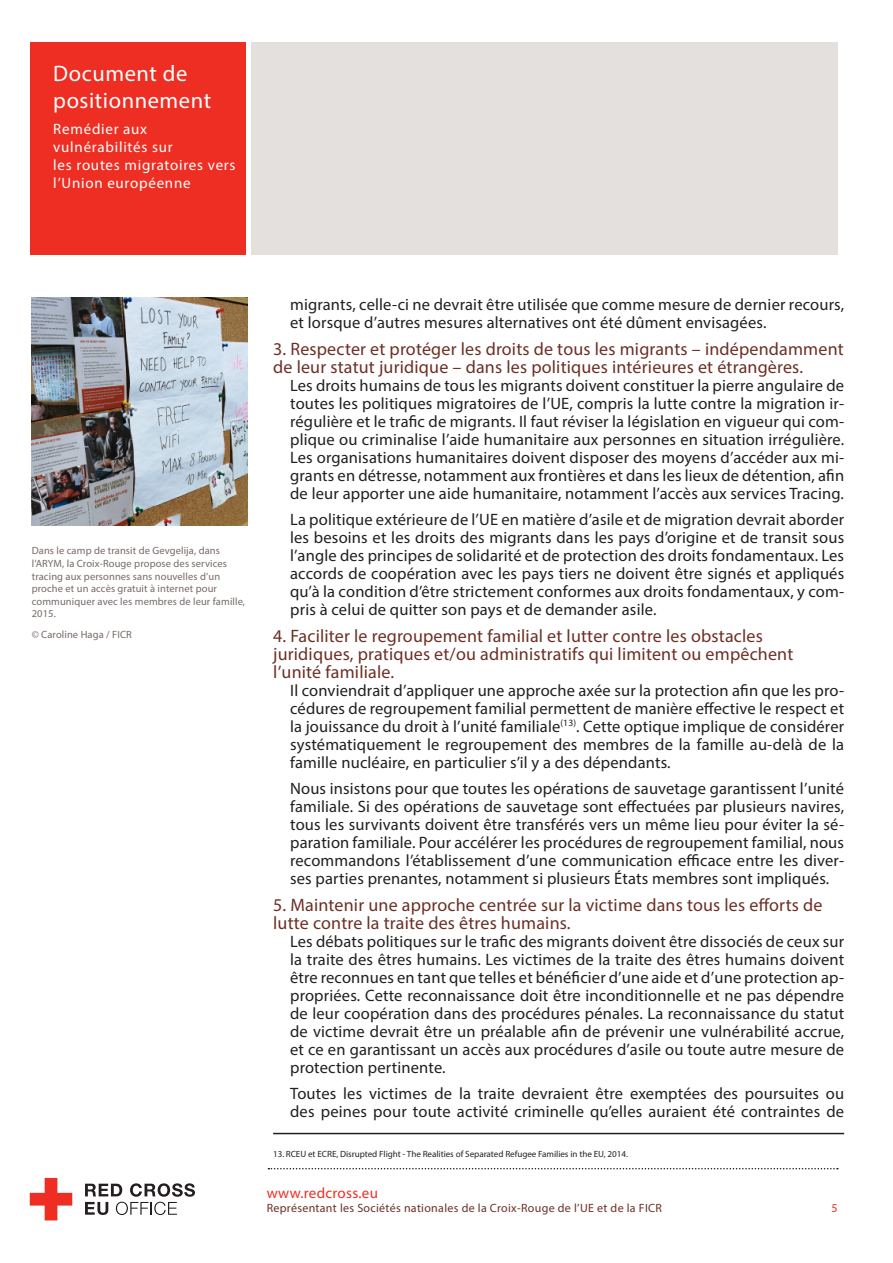
<style>
.page{position:relative;width:893px;height:1263px;background:#fff}
.page>*{position:absolute;margin:0;border:0;box-sizing:border-box;transform-origin:0 0}
.t1{font:22.5px/27px "Myriad Pro";letter-spacing:.025em;color:#fff}
.t2{font:18px/18px "Myriad Pro";letter-spacing:.01em;color:#6c3025}
.t3{font:16.5px/18px "Myriad Pro";letter-spacing:.01em;color:#231f20;text-align:justify}
.t4{font:15px/18px "Myriad Pro";letter-spacing:.05em;color:#fff}
.t5{font:15px "Myriad Pro";letter-spacing:.02em;color:#ee2e22}
.t6{font:12px "Myriad Pro";letter-spacing:.025em;color:#6c3025}
.t7{font:12px "Myriad Pro";color:#ee2e22}
.t8{font:10.5px/12.6px "Myriad Pro";letter-spacing:.01em;color:#766a67}
.t9{font:9px "Myriad Pro";color:#231f20}
</style>
<div class="page">
<svg style="left:268px;top:1168px;width:570px;height:1px"></svg>
<div style="left:30px;top:43px;width:215px;height:212px;background:#ee2e22"></div>
<div style="left:251px;top:43px;width:587px;height:212px;background:#e3e0de"></div>
<svg style="left:30px;top:1178px;width:42px;height:42px"></svg>
<svg style="left:85px;top:1183px;width:110px;height:32px"></svg>
<hr style="left:273px;top:1133px;width:571px;height:1px;background:#231f20">
<img style="left:32px;top:298px;width:215px;height:227px">
<h1 class="t1" style="left:53px;top:59px;width:159px">Document de positionnement</h1>
<p class="t4" style="left:53px;top:120px;width:184px">Remédier aux vulnérabilités sur<br>les routes migratoires vers l’Union européenne</p>
<p class="t8" style="left:32px;top:544px;width:215px">Dans le camp de transit de Gevgelija, dans l’ARYM, la Croix-Rouge propose des services tracing aux personnes sans nouvelles d’un proche et un accès gratuit à internet pour communiquer avec les membres de leur famille, 2015.</p>
<p class="t8" style="left:32px;top:628px;width:102px">© Caroline Haga / FICR</p>
<p class="t3" style="left:290px;top:295px;width:556px">migrants, celle-ci ne devrait être utilisée que comme mesure de dernier recours, et lorsque d’autres mesures alternatives ont été dûment envisagées.</p>
<p class="t2" style="left:273px;top:339px;width:572px">3. Respecter et protéger les droits de tous les migrants – indépendamment de leur statut juridique – dans les politiques intérieures et étrangères.</p>
<p class="t3" style="left:290px;top:376px;width:556px">Les droits humains de tous les migrants doivent constituer la pierre angulaire de toutes les politiques migratoires de l’UE, compris la lutte contre la migration ir&shy;régulière et le trafic de migrants. Il faut réviser la législation en vigueur qui com&shy;plique ou criminalise l’aide humanitaire aux personnes en situation irrégulière.<br>Les organisations humanitaires doivent disposer des moyens d’accéder aux mi&shy;grants en détresse, notamment aux frontières et dans les lieux de détention, afin de leur apporter une aide humanitaire, notamment l’accès aux services Tracing.</p>
<p class="t3" style="left:290px;top:510px;width:556px">La politique extérieure de l’UE en matière d’asile et de migration devrait aborder les besoins et les droits des migrants dans les pays d’origine et de transit sous l’angle des principes de solidarité et de protection des droits fondamentaux. Les accords de coopération avec les pays tiers ne doivent être signés et appliqués qu’à la condition d’être strictement conformes aux droits fondamentaux, y com&shy;pris à celui de quitter son pays et de demander asile.</p>
<p class="t2" style="left:273px;top:626px;width:522px">4. Faciliter le regroupement familial et lutter contre les obstacles juridiques, pratiques et/ou administratifs qui limitent ou empêchent l’unité familiale.</p>
<p class="t3" style="left:290px;top:681px;width:555px">Il conviendrait d’appliquer une approche axée sur la protection afin que les pro&shy;cédures de regroupement familial permettent de manière effective le respect et la jouissance du droit à l’unité familiale<sup>(13)</sup>. Cette optique implique de considérer systématiquement le regroupement des membres de la famille au-delà de la famille nucléaire, en particulier s’il y a des dépendants.</p>
<p class="t3" style="left:290px;top:779px;width:555px">Nous insistons pour que toutes les opérations de sauvetage garantissent l’unité familiale. Si des opérations de sauvetage sont effectuées par plusieurs navires, tous les survivants doivent être transférés vers un même lieu pour éviter la sé&shy;paration familiale. Pour accélérer les procédures de regroupement familial, nous recommandons l’établissement d’une communication efficace entre les diver&shy;ses parties prenantes, notamment si plusieurs États membres sont impliqués.</p>
<p class="t2" style="left:273px;top:895px;width:551px">5. Maintenir une approche centrée sur la victime dans tous les efforts de lutte contre la traite des êtres humains.</p>
<p class="t3" style="left:290px;top:932px;width:556px">Les débats politiques sur le trafic des migrants doivent être dissociés de ceux sur la traite des êtres humains. Les victimes de la traite des êtres humains doivent être reconnues en tant que telles et bénéficier d’une aide et d’une protection ap&shy;propriées. Cette reconnaissance doit être inconditionnelle et ne pas dépendre de leur coopération dans des procédures pénales. La reconnaissance du statut de victime devrait être un préalable afin de prévenir une vulnérabilité accrue, et ce en garantissant un accès aux procédures d’asile ou toute autre mesure de protection pertinente.</p>
<p class="t3" style="left:290px;top:1084px;width:556px">Toutes les victimes de la traite devraient être exemptées des poursuites ou des peines pour toute activité criminelle qu’elles auraient été contraintes de</p>
<p class="t9" style="left:273px;top:1148px;width:356px">13. RCEU et ECRE, Disrupted Flight - The Realities of Separated Refugee Families in the EU, 2014.</p>
<p class="t5" style="left:267px;top:1183px;width:113px">www.redcross.eu</p>
<p class="t6" style="left:267px;top:1201px;width:397px">Représentant les Sociétés nationales de la Croix-Rouge de l’UE et de la FICR</p>
<p class="t7" style="left:831px;top:1200px;width:8px">5</p>
</div>
